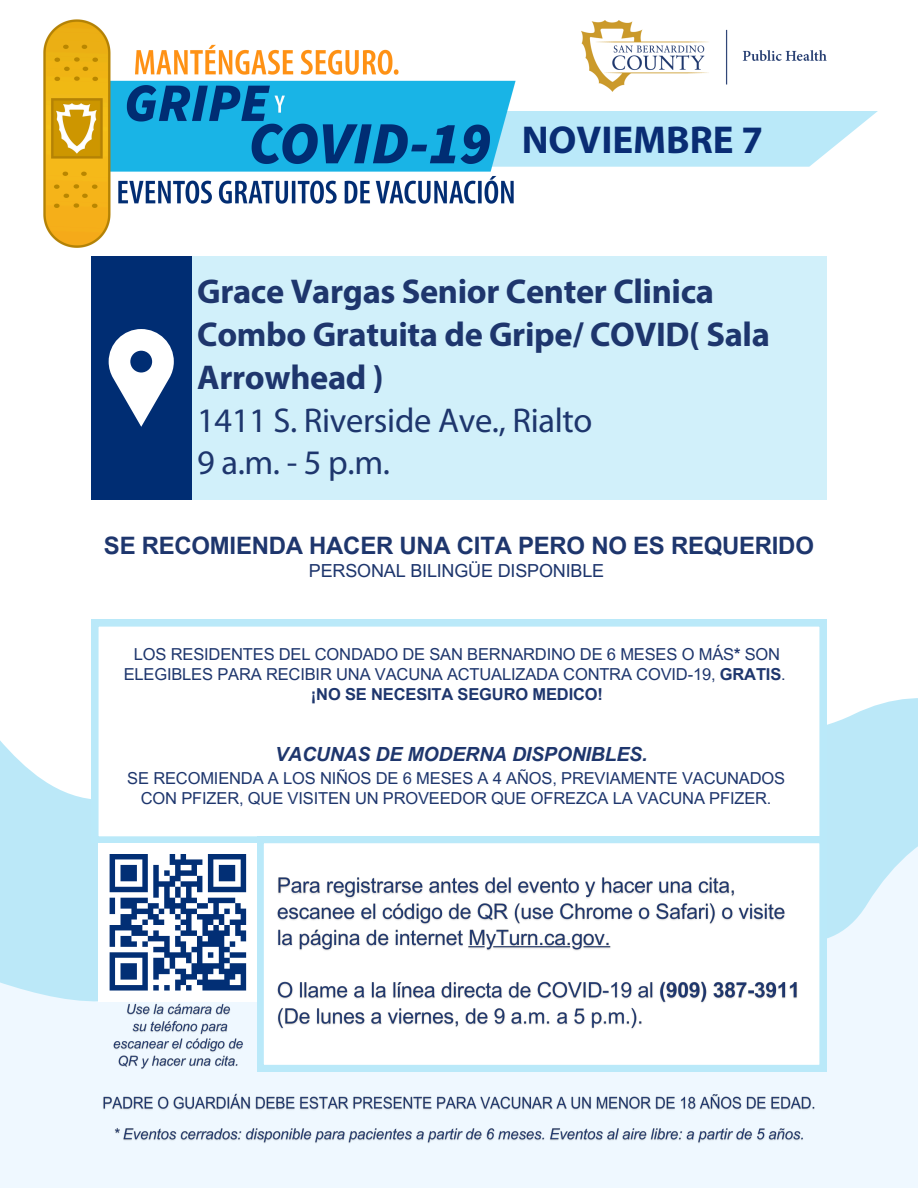
<style>
.page{position:relative;width:918px;height:1188px;background:#fff}
.page>*{position:absolute;margin:0;border:0;box-sizing:border-box;transform-origin:0 0}
.t1{font:700 39px "Myriad Pro";color:#092d74}
.t2{font:700 34.5px/42.8px "Myriad Pro";letter-spacing:-.01em;color:#1e366d}
.t3{font:34.5px "Myriad Pro";color:#1e366d}
.t4{font:700 24px "Arial MT Pro";letter-spacing:-.01em;color:#1e366d}
.t5{font:italic 700 19.5px "Arial MT Pro";letter-spacing:-.01em;color:#1e366d}
.t6{font:18px "Arial MT Pro";letter-spacing:-.01em;color:#1e366d}
.t7{font:16.5px/20.2px "Arial MT Pro";letter-spacing:-.01em;color:#1e366d;text-align:center}
.s1{font-weight:400}
.s2{font-weight:700}
</style>
<div class="page">
<svg style="left:0;top:677px;width:918px;height:89px"></svg>
<svg style="left:0;top:766px;width:918px;height:422px;fill:#eff8ff"></svg>
<svg style="left:92px;top:620px;width:734px;height:223px"></svg>
<svg style="left:257px;top:836px;width:569px;height:236px"></svg>
<div style="left:99px;top:843px;width:158px;height:158px;background:#fff"></div>
<div style="left:110px;top:854px;width:38px;height:5px;background:#022f75"></div>
<div style="left:121px;top:865px;width:16px;height:5px;background:#022f75"></div>
<div style="left:121px;top:870px;width:16px;height:6px;background:#022f75"></div>
<div style="left:121px;top:876px;width:16px;height:5px;background:#022f75"></div>
<svg style="left:110px;top:859px;width:5px;height:28px"></svg>
<div style="left:110px;top:887px;width:38px;height:5px;background:#022f75"></div>
<div style="left:121px;top:898px;width:27px;height:5px;background:#022f75"></div>
<div style="left:121px;top:903px;width:16px;height:6px;background:#022f75"></div>
<svg style="left:110px;top:898px;width:5px;height:16px"></svg>
<div style="left:131px;top:909px;width:22px;height:5px;background:#022f75"></div>
<div style="left:121px;top:914px;width:16px;height:6px;background:#022f75"></div>
<div style="left:121px;top:920px;width:10px;height:5px;background:#022f75"></div>
<div style="left:110px;top:925px;width:32px;height:5px;background:#022f75"></div>
<div style="left:131px;top:930px;width:17px;height:6px;background:#022f75"></div>
<div style="left:121px;top:936px;width:10px;height:5px;background:#022f75"></div>
<svg style="left:110px;top:930px;width:5px;height:17px"></svg>
<div style="left:121px;top:941px;width:16px;height:6px;background:#022f75"></div>
<div style="left:110px;top:952px;width:38px;height:6px;background:#022f75"></div>
<div style="left:121px;top:963px;width:16px;height:6px;background:#022f75"></div>
<div style="left:121px;top:969px;width:16px;height:5px;background:#022f75"></div>
<div style="left:121px;top:974px;width:16px;height:6px;background:#022f75"></div>
<svg style="left:110px;top:958px;width:5px;height:27px"></svg>
<div style="left:110px;top:985px;width:38px;height:6px;background:#022f75"></div>
<svg style="left:142px;top:854px;width:104px;height:137px"></svg>
<div style="left:202px;top:985px;width:44px;height:6px;background:#022f75"></div>
<svg style="left:563px;top:111px;width:315px;height:56px;background:#c1ebf9"></svg>
<img style="left:581px;top:20px;width:246px;height:71px">
<div style="left:92px;top:256px;width:100px;height:244px;background:#002d73"></div>
<svg style="left:109px;top:329px;width:65px;height:98px"></svg>
<img style="left:274px;top:874px;width:527px;height:158px">
<div style="left:192px;top:256px;width:634px;height:244px;background:#d1f0fa"></div>
<img style="left:100px;top:1092px;width:719px;height:21px">
<img style="left:110px;top:1002px;width:137px;height:70px">
<img style="left:112px;top:1125px;width:696px;height:22px">
<img style="left:43px;top:19px;width:520px;height:229px">
<h6 class="t1" style="left:522px;top:123px;width:243px">NOVIEMBRE 7</h6>
<p class="t2" style="left:197px;top:273px;width:574px">Grace Vargas Senior Center Clinica<br>Combo Gratuita de Gripe/ COVID( Sala<br>Arrowhead )<br><span class="s1">1411 S. Riverside Ave., Rialto</span></p>
<p class="t3" style="left:197px;top:448px;width:194px">9 a.m. - 5 p.m.</p>
<h2 class="t4" style="left:104px;top:536px;width:712px">SE RECOMIENDA HACER UNA CITA PERO NO ES REQUERIDO</h2>
<p class="t6" style="left:309px;top:564px;width:297px">PERSONAL BILINGÜE DISPONIBLE</p>
<p class="t7" style="left:124px;top:646px;width:664px">LOS RESIDENTES DEL CONDADO DE SAN BERNARDINO DE 6 MESES O MÁS<span class="s2">*</span> SON<br>ELEGIBLES PARA RECIBIR UNA VACUNA ACTUALIZADA CONTRA COVID-19, <span class="s2">GRATIS</span>. <span class="s2">¡NO SE NECESITA SEGURO MEDICO!</span></p>
<p class="t5" style="left:275px;top:747px;width:374px">VACUNAS DE MODERNA DISPONIBLES.</p>
<p class="t7" style="left:127px;top:770px;width:659px">SE RECOMIENDA A LOS NIÑOS DE 6 MESES A 4 AÑOS, PREVIAMENTE VACUNADOS<br>CON PFIZER, QUE VISITEN UN PROVEEDOR QUE OFREZCA LA VACUNA PFIZER.</p>
</div>
